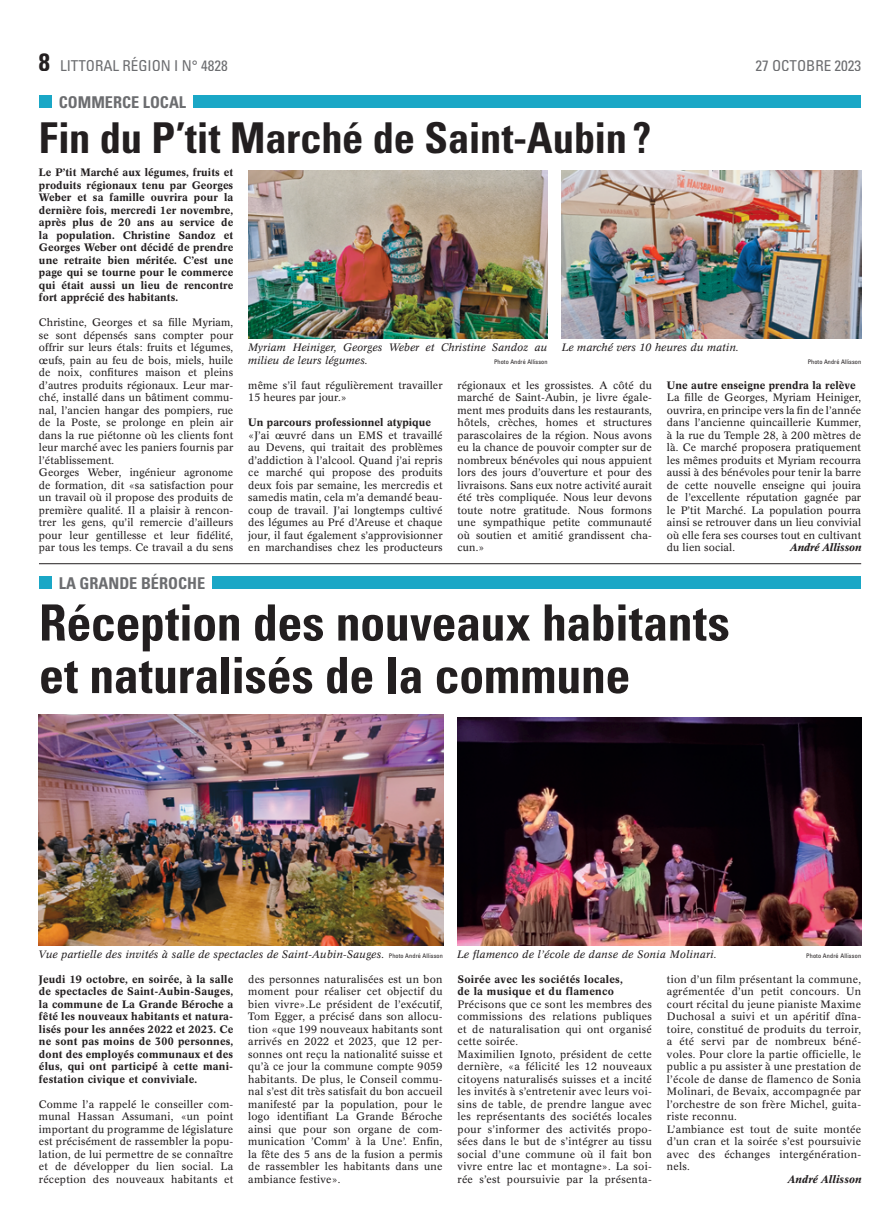
<style>
.page{position:relative;width:886px;height:1223px;background:#fff}
.page>*{position:absolute;margin:0;border:0;box-sizing:border-box;transform-origin:0 0}
.t1{font:700 condensed 50px/52.5px "Univers";letter-spacing:-.01em;color:#231f20}
.t2{font:700 condensed 42.5px "Univers";letter-spacing:-.01em;color:#231f20}
.t3{font:700 condensed 16.25px "Univers";color:#6c6d70}
.t4{font:condensed 15px "Univers";color:#6c6d70}
.t5{font:10.62px/12.5px "Concorde BE";letter-spacing:.025em;color:#231f20;text-align:justify}
.t6{font:500 10.62px/12.5px "Concorde BE";letter-spacing:.01em;color:#231f20;text-align:justify}
.t7{font:italic 10.62px/12.5px "Concorde BE";letter-spacing:.015em;color:#231f20}
.t8{font:italic 500 10.62px "Concorde BE";letter-spacing:.01em;color:#231f20}
.t9{font:condensed 6.25px "Univers";letter-spacing:.01em;color:#231f20}
.s1{font-weight:700;font-size:25px;color:#231f20}
.s2{font-family:"Univers";font-style:normal;font-stretch:condensed;font-size:6.25px}
</style>
<div class="page">
<hr style="left:39px;top:563px;width:822px;height:1px;background:#231f20">
<div style="left:39px;top:95px;width:13px;height:13px;background:#1aa7c6"></div>
<div style="left:193px;top:95px;width:668px;height:13px;background:#1aa7c6"></div>
<img style="left:248px;top:170px;width:299px;height:169px">
<img style="left:562px;top:170px;width:299px;height:168px">
<div style="left:39px;top:576px;width:13px;height:13px;background:#1aa7c6"></div>
<div style="left:213px;top:576px;width:648px;height:13px;background:#1aa7c6"></div>
<img style="left:39px;top:714px;width:404px;height:232px">
<img style="left:457px;top:717px;width:404px;height:229px">
<h3 class="t4" style="left:39px;top:56px;width:190px"><span class="s1">8</span> LITTORAL RÉGION I N° 4828</h3>
<h3 class="t4" style="left:755px;top:56px;width:107px">27 OCTOBRE 2023</h3>
<h3 class="t3" style="left:59px;top:92px;width:129px">COMMERCE LOCAL</h3>
<h2 class="t2" style="left:39px;top:112px;width:614px">Fin du P’tit Marché de Saint-Aubin ?</h2>
<p class="t6" style="left:39px;top:166px;width:196px">Le P’tit Marché aux légumes, fruits et produits régionaux tenu par Georges Weber et sa famille ouvrira pour la dernière fois, mercredi 1er novembre, après plus de 20 ans au service de la population. Christine Sandoz et Georges Weber ont décidé de prendre une retraite bien méritée. C’est une page qui se tourne pour le commerce qui était aussi un lieu de rencontre fort apprécié des habitants.</p>
<p class="t5" style="left:39px;top:316px;width:196px;text-align:left">Christine, Georges et sa fille Myriam, se sont dépensés sans compter pour offrir sur leurs étals: fruits et légumes, œufs, pain au feu de bois, miels, huile de noix, confitures maison et pleins d’autres produits régionaux. Leur mar&shy;ché, installé dans un bâtiment commu&shy;nal, l’ancien hangar des pompiers, rue de la Poste, se prolonge en plein air dans la rue piétonne où les clients font leur marché avec les paniers fournis par l’établissement.<br>Georges Weber, ingénieur agronome de formation, dit «sa satisfaction pour un travail où il propose des produits de première qualité. Il a plaisir à rencon&shy;trer les gens, qu’il remercie d’ailleurs pour leur gentillesse et leur fidélité, par tous les temps. Ce travail a du sens</p>
<p class="t7" style="left:248px;top:341px;width:301px">Myriam Heiniger, Georges Weber et Christine Sandoz au milieu de leurs légumes.</p>
<p class="t7" style="left:562px;top:341px;width:179px">Le marché vers 10 heures du matin.</p>
<p class="t9" style="left:494px;top:358px;width:55px">Photo André Allisson</p>
<p class="t9" style="left:808px;top:358px;width:55px">Photo André Allisson</p>
<p class="t5" style="left:457px;top:379px;width:196px">régionaux et les grossistes. A côté du marché de Saint-Aubin, je livre égale&shy;ment mes produits dans les restaurants, hôtels, crèches, homes et structures parascolaires de la région. Nous avons eu la chance de pouvoir compter sur de nombreux bénévoles qui nous appuient lors des jours d’ouverture et pour des livraisons. Sans eux notre activité aurait été très compliquée. Nous leur devons toute notre gratitude. Nous formons une sympathique petite communauté où soutien et amitié grandissent cha&shy;cun.»</p>
<p class="t6" style="left:667px;top:379px;width:190px">Une autre enseigne prendra la relève</p>
<p class="t5" style="left:248px;top:379px;width:196px">même s’il faut régulièrement travailler<br>15 heures par jour.»</p>
<p class="t6" style="left:248px;top:416px;width:184px">Un parcours professionnel atypique</p>
<p class="t5" style="left:248px;top:429px;width:196px">«J’ai œuvré dans un EMS et travaillé au Devens, qui traitait des problèmes d’addiction à l’alcool. Quand j’ai repris ce marché qui propose des produits deux fois par semaine, les mercredis et samedis matin, cela m’a demandé beau&shy;coup de travail. J’ai longtemps cultivé des légumes au Pré d’Areuse et chaque jour, il faut également s’approvisionner en marchandises chez les producteurs</p>
<p class="t5" style="left:667px;top:391px;width:196px">La fille de Georges, Myriam Heiniger, ouvrira, en principe vers la fin de l’année dans l’ancienne quincaillerie Kummer, à la rue du Temple 28, à 200 mètres de là. Ce marché proposera pratiquement les mêmes produits et Myriam recourra aussi à des bénévoles pour tenir la barre de cette nouvelle enseigne qui jouira de l’excellente réputation gagnée par le P’tit Marché. La population pourra ainsi se retrouver dans un lieu convivial où elle fera ses courses tout en cultivant du lien social.</p>
<p class="t8" style="left:790px;top:541px;width:73px">André Allisson</p>
<h3 class="t3" style="left:59px;top:573px;width:148px">LA GRANDE BÉROCHE</h3>
<h1 class="t1" style="left:39px;top:595px;width:692px">Réception des nouveaux habitants et naturalisés de la commune</h1>
<p class="t7" style="left:39px;top:948px;width:405px">Vue partielle des invités à salle de spectacles de Saint-Aubin-Sauges. <span class="s2">Photo André Allisson</span></p>
<p class="t7" style="left:457px;top:948px;width:261px">Le flamenco de l’école de danse de Sonia Molinari.</p>
<p class="t9" style="left:806px;top:951px;width:57px">Photo André Allisson</p>
<p class="t6" style="left:39px;top:973px;width:196px">Jeudi 19 octobre, en soirée, à la salle de spectacles de Saint-Aubin-Sauges, la commune de La Grande Béroche a fêté les nouveaux habitants et natura&shy;lisés pour les années 2022 et 2023. Ce ne sont pas moins de 300 personnes, dont des employés communaux et des élus, qui ont participé à cette mani&shy;festation civique et conviviale.</p>
<p class="t5" style="left:39px;top:1098px;width:196px">Comme l’a rappelé le conseiller com&shy;munal Hassan Assumani, «un point important du programme de législature est précisément de rassembler la popu&shy;lation, de lui permettre de se connaître et de développer du lien social. La réception des nouveaux habitants et</p>
<p class="t5" style="left:248px;top:973px;width:196px">des personnes naturalisées est un bon moment pour réaliser cet objectif du bien vivre».Le président de l’exécutif, Tom Egger, a précisé dans son allocu&shy;tion «que 199 nouveaux habitants sont arrivés en 2022 et 2023, que 12 per&shy;sonnes ont reçu la nationalité suisse et qu’à ce jour la commune compte 9059 habitants. De plus, le Conseil commu&shy;nal s’est dit très satisfait du bon accueil manifesté par la population, pour le logo identifiant La Grande Béroche ainsi que pour son organe de com&shy;munication ’Comm’ à la Une’. Enfin, la fête des 5 ans de la fusion a permis de rassembler les habitants dans une ambiance festive».</p>
<p class="t6" style="left:457px;top:972px;width:167px">Soirée avec les sociétés locales, de la musique et du flamenco</p>
<p class="t5" style="left:457px;top:998px;width:196px;text-align:left">Précisons que ce sont les membres des commissions des relations publiques et de naturalisation qui ont organisé cette soirée.<br>Maximilien Ignoto, président de cette dernière, «a félicité les 12 nouveaux citoyens naturalisés suisses et a incité les invités à s’entretenir avec leurs voi&shy;sins de table, de prendre langue avec les représentants des sociétés locales pour s’informer des activités propo&shy;sées dans le but de s’intégrer au tissu social d’une commune où il fait bon vivre entre lac et montagne». La soi&shy;rée s’est poursuivie par la présenta-</p>
<p class="t5" style="left:667px;top:972px;width:196px;text-align:left">tion d’un film présentant la commune, agrémentée d’un petit concours. Un court récital du jeune pianiste Maxime Duchosal a suivi et un apéritif dîna&shy;toire, constitué de produits du terroir, a été servi par de nombreux béné&shy;voles. Pour clore la partie officielle, le public a pu assister à une prestation de l’école de danse de flamenco de Sonia Molinari, de Bevaix, accompagnée par l’orchestre de son frère Michel, guita&shy;riste reconnu.<br>L’ambiance est tout de suite montée d’un cran et la soirée s’est poursuivie avec des échanges intergénération&shy;nels.</p>
<p class="t8" style="left:787px;top:1172px;width:75px">André Allisson</p>
</div>
